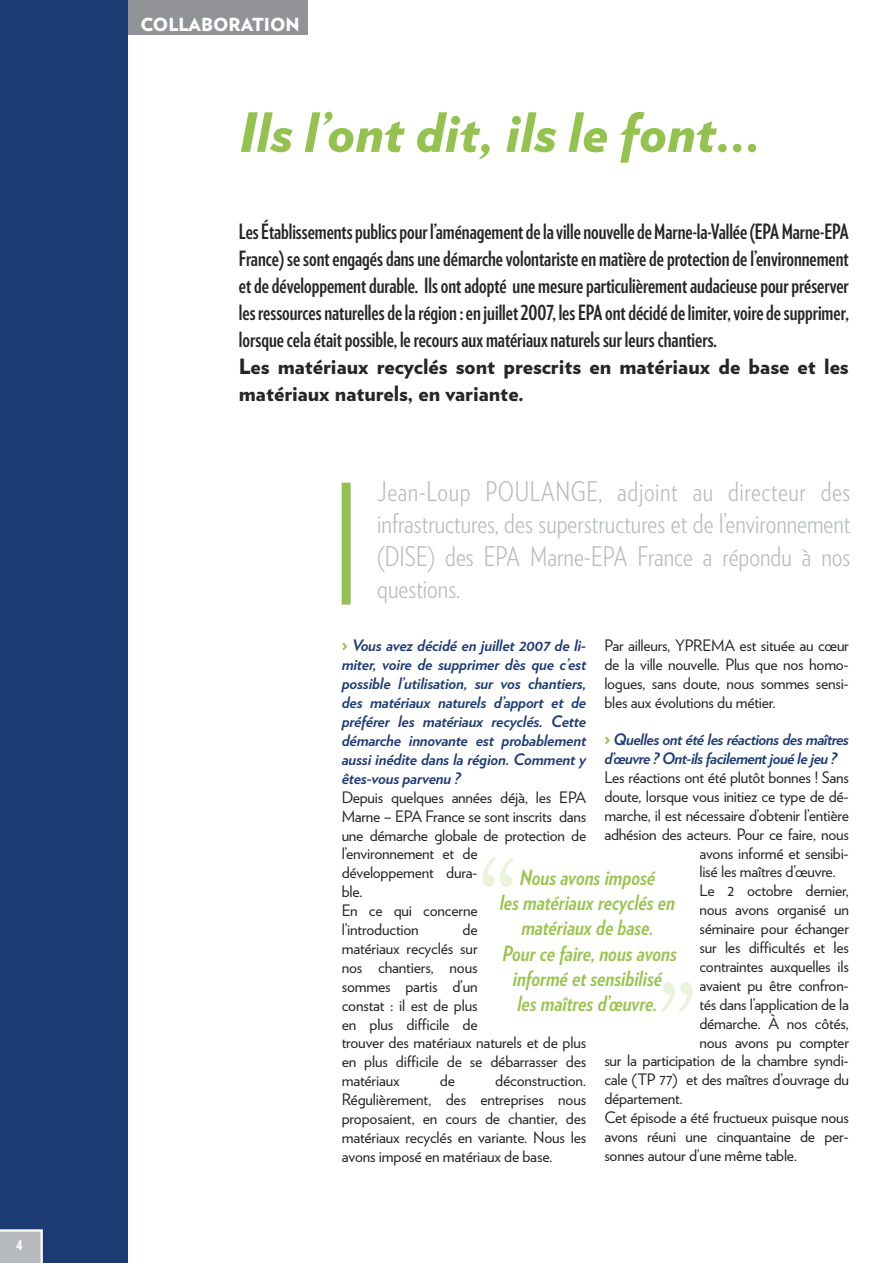
<style>
.page{position:relative;width:893px;height:1263px;background:#fff}
.page>*{position:absolute;margin:0;border:0;box-sizing:border-box;transform-origin:0 0}
.t1{font:200 216px "Verlag Compressed";color:#eaf3dc}
.t2{font:italic 900 54px "Verlag";color:#93c24f}
.t3{font:300 27px/32.4px "Verlag Condensed";color:#b8bbbe;text-align:justify}
.t4{font:700 21px/27px "Verlag Compressed";color:#272627;text-align:justify}
.t5{font:italic 700 21px/25.2px "Verlag Condensed";color:#98c44e;text-align:center}
.t6{font:900 21px/27px "Verlag";color:#272627}
.t7{font:900 18px "Verlag";color:#fff}
.t8{font:15.75px/18.9px "Verlag";letter-spacing:-.015em;color:#272627}
.t9{font:italic 700 15.75px/18.9px "Verlag";letter-spacing:-.035em;color:#1e3c74;text-align:justify}
.t10{font:900 13.5px "Verlag Compressed";color:#fff}
.s1{font-weight:900;font-style:normal;color:#93c24f}
</style>
<div class="page">
<div style="left:128px;top:0;width:180px;height:35px;background:#919396"></div>
<div style="left:0;top:0;width:128px;height:1263px;background:#1e3c74"></div>
<svg style="left:0;top:1229px;width:43px;height:34px"></svg>
<div style="left:342px;top:483px;width:9px;height:122px;background:#93c24f"></div>
<p class="t10" style="left:17px;top:1240px;width:7px">4</p>
<p class="t7" style="left:140px;top:17px;width:161px">COLLABORATION</p>
<h2 class="t2" style="left:239px;top:112px;width:524px">Ils l’ont dit, ils le font…</h2>
<p class="t4" style="left:239px;top:220px;width:611px">LesÉtablissementspublicspourl’aménagementdelavillenouvelledeMarne-la-Vallée(EPAMarne-EPA France) sesontengagésdansunedémarchevolontaristeenmatièredeprotectiondel’environnement etdedéveloppementdurable. Ilsontadopté unemesureparticulièrementaudacieusepourpréserver lesressourcesnaturellesdelarégion:enjuillet2007, lesEPA ontdécidédelimiter,voiredesupprimer, lorsquecelaétaitpossible, lerecoursauxmatériauxnaturels sur leurschantiers.</p>
<h3 class="t6" style="left:239px;top:355px;width:611px">Les matériaux recyclés sont prescrits en matériaux de base et les matériaux naturels, en variante.</h3>
<h3 class="t3" style="left:377px;top:478px;width:475px">Jean-Loup POULANGE, adjoint au directeur des infrastructures, des superstructures et de l’environnement (DISE) des EPA Marne-EPA France a répondu à nos questions.</h3>
<p class="t8" style="left:604px;top:638px;width:246px;text-align:justify">Par ailleurs, YPREMA est située au cœur de la ville nouvelle. Plus que nos homo&shy;logues, sans doute, nous sommes sensi&shy;bles aux évolutions du métier.</p>
<p class="t9" style="left:604px;top:731px;width:246px"><span class="s1">&gt;</span> Quelles ont été les réactions des maîtres d’œuvre ? Ont-ils facilementjoué le jeu ?</p>
<p class="t8" style="left:604px;top:769px;width:246px">Les réactions ont été plutôt bonnes ! Sans</p>
<p class="t8" style="left:604px;top:788px;width:246px">doute, lorsque vous initiez ce type de dé-</p>
<p class="t8" style="left:604px;top:807px;width:246px">marche, il est nécessaire d’obtenir l’entière</p>
<p class="t8" style="left:604px;top:826px;width:246px">adhésion des acteurs. Pour ce faire, nous</p>
<p class="t8" style="left:699px;top:845px;width:151px">avons informé et sensibi-</p>
<p class="t8" style="left:699px;top:864px;width:138px">lisé les maîtres d’œuvre.</p>
<p class="t8" style="left:699px;top:883px;width:151px">Le 2 octobre dernier,</p>
<p class="t8" style="left:699px;top:902px;width:151px">nous avons organisé un</p>
<p class="t8" style="left:699px;top:921px;width:151px">séminaire pour échanger</p>
<p class="t8" style="left:699px;top:939px;width:151px">sur les difficultés et les</p>
<p class="t8" style="left:699px;top:958px;width:151px">contraintes auxquelles ils</p>
<p class="t8" style="left:699px;top:977px;width:151px">avaient pu être confron-</p>
<p class="t8" style="left:699px;top:996px;width:151px">tés dans l’application de la</p>
<p class="t8" style="left:699px;top:1015px;width:151px">démarche. À nos côtés,</p>
<p class="t8" style="left:699px;top:1034px;width:151px">nous avons pu compter</p>
<p class="t8" style="left:604px;top:1053px;width:246px">sur la participation de la chambre syndi-</p>
<p class="t8" style="left:604px;top:1072px;width:246px">cale (TP 77) et des maîtres d’ouvrage du</p>
<p class="t8" style="left:604px;top:1091px;width:80px">département.</p>
<p class="t8" style="left:604px;top:1110px;width:246px">Cet épisode a été fructueux puisque nous</p>
<p class="t8" style="left:604px;top:1128px;width:246px">avons réuni une cinquantaine de per-</p>
<p class="t8" style="left:604px;top:1147px;width:194px">sonnes autour d’une même table.</p>
<p class="t9" style="left:342px;top:638px;width:246px"><span class="s1">&gt;</span> Vous avez décidé en juillet 2007 de li&shy;miter, voire de supprimer dès que c’est possible l’utilisation, sur vos chantiers, des matériaux naturels d’apport et de préférer les matériaux recyclés. Cette démarche innovante est probablement aussi inédite dans la région. Comment y êtes-vous parvenu ?</p>
<p class="t8" style="left:342px;top:789px;width:246px">Depuis quelques années déjà, les EPA<br>Marne – EPA France se sont inscrits dans une démarche globale de protection de l’environnement et de<br>développement dura-<br>ble.<br>En ce qui concerne<br>l’introduction</p>
<h1 class="t1" style="left:479px;top:859px;width:38px">“</h1>
<h3 class="t5" style="left:500px;top:867px;width:179px">Nous avons imposé<br>les matériaux recyclés en matériaux de base.<br>Pour ce faire, nous avons informé et sensibilisé<br>les maîtres d’œuvre.</h3>
<p class="t8" style="left:342px;top:921px;width:246px;text-indent:121px">de<br>matériaux recyclés sur<br>nos chantiers, nous<br>sommes partis d’un<br>constat : il est de plus<br>en plus difficile de<br>trouver des matériaux naturels et de plus en plus difficile de se débarrasser des matériaux</p>
<h1 class="t1" style="left:659px;top:984px;width:38px">”</h1>
<p class="t8" style="left:342px;top:1073px;width:246px;text-align:justify;text-indent:153px">déconstruction.<br>Régulièrement, des entreprises nous proposaient, en cours de chantier, des matériaux recyclés en variante. Nous les avons imposé en matériaux de base.</p>
<p class="t8" style="left:440px;top:1073px;width:17px">de</p>
</div>
